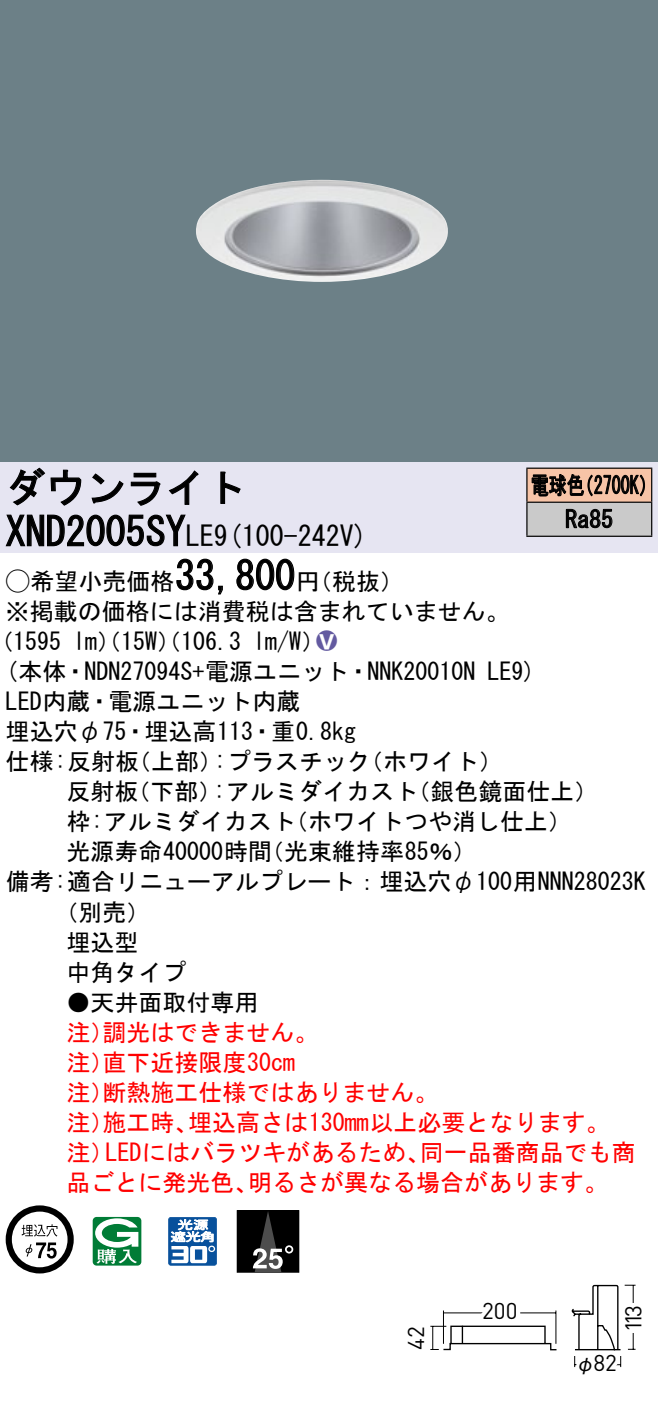
<style>
.page{position:relative;width:658px;height:1402px;background:#fff}
.page>*{position:absolute;margin:0;border:0;box-sizing:border-box;transform-origin:0 0}
.t1{font:40px "MS Gothic";color:#000}
.t2{font:28px "MS Gothic";color:#000}
.t3{font:24px/30.4px "MS Gothic";color:#000}
.t4{font:24px/30px "MS Gothic";color:#f00}
.t5{font:24px/34px "MS Gothic";color:#000;scale:.75 1}
.t6{font:24px "Ford Classification 1";color:#635aa0}
.t7{font:22.8px "DINOT";color:#000}
.t8{font:20px "Gothic BBB Pro Medium 90 pv RKSJ H";color:#000}
.s1{font-size:28px}
.s2{font-family:"Ford Classification 1"}
.s3{color:#fff}
</style>
<div class="page">
<div style="left:0;top:0;width:658px;height:462px;background:#6c8087"></div>
<img style="left:196px;top:180px;width:252px;height:102px">
<div style="left:0;top:462px;width:658px;height:90px;background:#e6e5f2"></div>
<svg style="left:9px;top:467px;width:73px;height:39px"></svg>
<svg style="left:91px;top:473px;width:33px;height:30px"></svg>
<svg style="left:130px;top:472px;width:30px;height:34px"></svg>
<svg style="left:168px;top:470px;width:30px;height:35px"></svg>
<svg style="left:220px;top:471px;width:21px;height:33px"></svg>
<svg style="left:5px;top:514px;width:181px;height:32px"></svg>
<svg style="left:176px;top:558px;width:47px;height:37px"></svg>
<svg style="left:236px;top:558px;width:59px;height:32px"></svg>
<svg style="left:6px;top:1205px;width:68px;height:68px"></svg>
<svg style="left:93px;top:1216px;width:48px;height:49px"></svg>
<svg style="left:168px;top:1217px;width:49px;height:48px"></svg>
<div style="left:237px;top:1210px;width:62px;height:61px;background:#000"></div>
<div style="left:237px;top:1209px;width:62px;height:63px;border:1px solid #000"></div>
<svg style="left:253px;top:1210px;width:38px;height:61px"></svg>
<div style="left:527px;top:468px;width:124px;height:34px;background:#f7c4a7"></div>
<div style="left:527px;top:502px;width:124px;height:34px;background:#cacaca"></div>
<hr style="left:526px;top:467px;width:126px;height:2px;background:#000">
<hr style="left:526px;top:468px;width:1px;height:33px;background:#000">
<hr style="left:651px;top:468px;width:1px;height:33px;background:#000">
<hr style="left:526px;top:501px;width:126px;height:2px;background:#000">
<hr style="left:526px;top:502px;width:1px;height:33px;background:#000">
<hr style="left:651px;top:502px;width:1px;height:33px;background:#000">
<hr style="left:526px;top:535px;width:126px;height:2px;background:#000">
<svg style="left:531px;top:474px;width:114px;height:23px"></svg>
<svg style="left:565px;top:508px;width:47px;height:20px"></svg>
<svg style="left:571px;top:1284px;width:65px;height:84px"></svg>
<svg style="left:430px;top:1310px;width:127px;height:41px"></svg>
<h1 class="t1" style="left:6px;top:467px;width:242px">ダウンライト</h1>
<p class="t2" style="left:214px;top:522px;width:155px">(9 100-242 (V</p>
<h1 class="t1" style="left:6px;top:511px;width:210px">XND2005SY<span class="s1">LE</span></h1>
<h1 class="t1" style="left:175px;top:555px;width:121px">33,800</h1>
<p class="t3" style="left:6px;top:566px;width:505px"><span class="s2">A</span>希望小売価格<br>※掲載の価格には消費税は含まれていません。</p>
<p class="t6" style="left:316px;top:629px;width:22px">2<span class="s3">8</span></p>
<p class="t3" style="left:296px;top:566px;width:109px">（円税抜(</p>
<p class="t3" style="left:253px;top:626px;width:73px">l m (W/</p>
<p class="t3" style="left:-11px;top:626px;width:74px">（1595</p>
<p class="t3" style="left:73px;top:626px;width:170px">lm）（15 ）（W 106.3</p>
<p class="t5" style="left:565px;top:468px;width:65px;text-indent:-34px">電球色<br>Ra85</p>
<p class="t5" style="left:575px;top:468px;width:109px">（2700 (K</p>
<p class="t3" style="left:6px;top:656px;width:471px">(本体・NDN27094 +S 電源ユニット・NNK20010N</p>
<p class="t3" style="left:6px;top:686px;width:296px">LED内蔵・電源ユニット内蔵</p>
<p class="t3" style="left:6px;top:716px;width:352px">埋込穴φ75・埋込高113・重0.8kg</p>
<p class="t3" style="left:359px;top:746px;width:145px">（ホワイト(</p>
<p class="t3" style="left:487px;top:656px;width:50px">LE (9</p>
<p class="t3" style="left:214px;top:746px;width:158px">:プラスチック</p>
<p class="t3" style="left:6px;top:746px;width:135px">仕様:反射板</p>
<p class="t3" style="left:127px;top:746px;width:97px">（上部）</p>
<p class="t3" style="left:66px;top:776px;width:74px">反射板</p>
<p class="t3" style="left:126px;top:776px;width:97px">（下部）</p>
<p class="t3" style="left:213px;top:776px;width:206px">:アルミダイカスト</p>
<p class="t3" style="left:406px;top:776px;width:193px">（銀色鏡面仕上(</p>
<p class="t3" style="left:260px;top:806px;width:218px;text-indent:-193px">枠:アルミダイカスト<br>（光束維持率85％(</p>
<p class="t3" style="left:284px;top:806px;width:289px">（ホワイトつや消し仕上(</p>
<p class="t3" style="left:66px;top:836px;width:207px">光源寿命40000時間</p>
<p class="t3" style="left:6px;top:866px;width:641px">備考:適合リニューアルプレート：埋込穴φ100用NNN28023K</p>
<p class="t3" style="left:54px;top:896px;width:98px">（別売(</p>
<p class="t3" style="left:66px;top:926px;width:74px">埋込型</p>
<p class="t3" style="left:66px;top:956px;width:121px">中角タイプ</p>
<p class="t3" style="left:66px;top:986px;width:194px">●天井面取付専用</p>
<p class="t4" style="left:102px;top:1016px;width:217px">調光はできません。</p>
<p class="t4" style="left:102px;top:1016px;width:194px;text-indent:-36px">注）<br>直下近接限度30cm</p>
<p class="t4" style="left:102px;top:1046px;width:337px;text-indent:-36px">注）<br>断熱施工仕様ではありません。</p>
<p class="t4" style="left:66px;top:1076px;width:49px">注）</p>
<p class="t4" style="left:188px;top:1106px;width:423px">埋込高さは130mm以上必要となります。</p>
<p class="t4" style="left:102px;top:1106px;width:97px">施工時、</p>
<p class="t4" style="left:66px;top:1106px;width:49px">注）</p>
<p class="t4" style="left:66px;top:1136px;width:49px">注）</p>
<p class="t4" style="left:105px;top:1136px;width:326px">LEDにはバラツキがあるため、</p>
<p class="t4" style="left:420px;top:1136px;width:217px">同一品番商品でも商</p>
<p class="t4" style="left:66px;top:1166px;width:194px">品ごとに発光色、</p>
<p class="t4" style="left:248px;top:1166px;width:362px">明るさが異なる場合があります。</p>
<p class="t7" style="left:400px;top:1349px;width:25px;rotate:-90deg">42</p>
<p class="t7" style="left:482px;top:1294px;width:37px">200</p>
<p class="t7" style="left:617px;top:1331px;width:28px;rotate:-90deg">113</p>
<p class="t7" style="left:593px;top:1347px;width:25px">82</p>
<p class="t8" style="left:575px;top:1346px;width:21px">φ</p>
</div>
